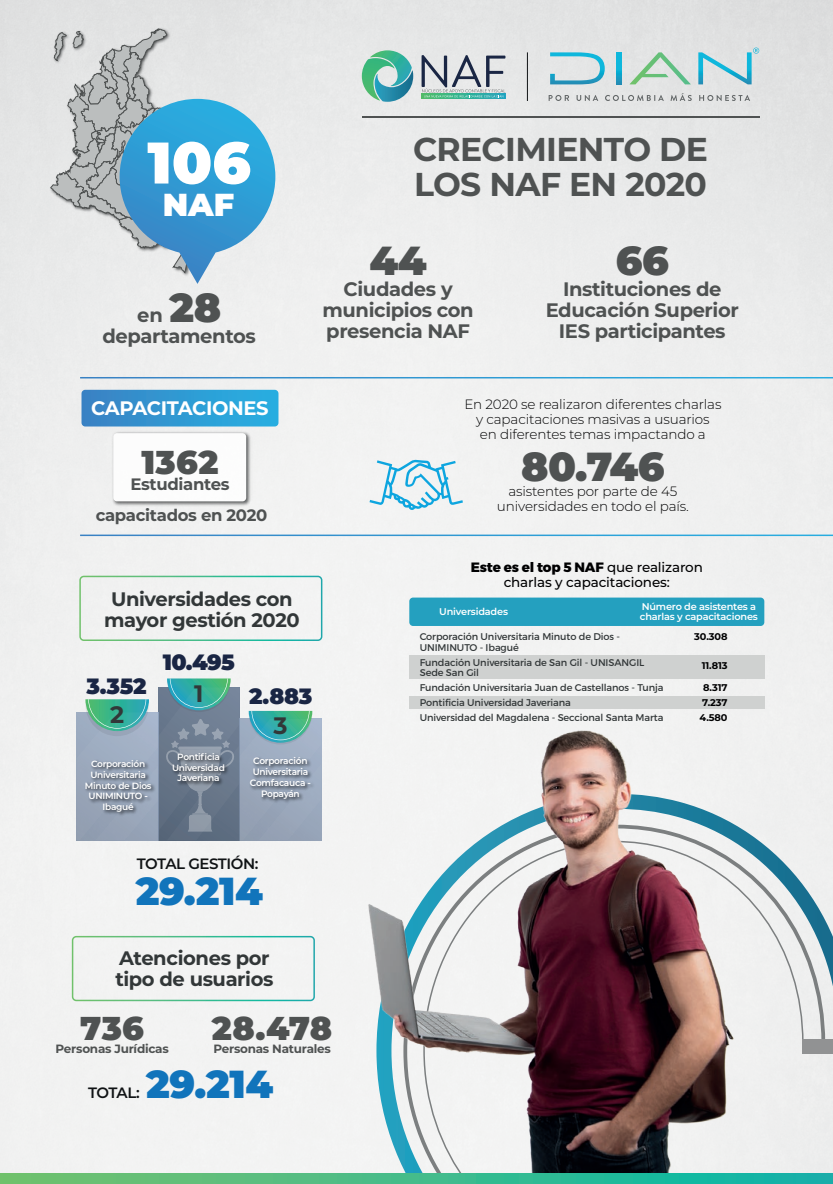
<style>
.page{position:relative;width:833px;height:1184px;background:#fff}
.page>*{position:absolute;margin:0;border:0;box-sizing:border-box;transform-origin:0 0}
.t1{font:900 58.5px "Montserrat";color:#fff}
.t2{font:900 40.5px "Montserrat";letter-spacing:-.01em;color:#4f5252}
.t3{font:900 39px "Montserrat";letter-spacing:-.01em;color:#1174bb}
.t4{font:700 33px/34.5px "Montserrat";letter-spacing:-.02em;color:#4f5252}
.t5{font:900 33px "Montserrat";letter-spacing:.01em;color:#4f5252}
.t6{font:900 31.72px "Montserrat";color:#fff}
.t7{font:700 23.77px "Montserrat";color:#323738}
.t8{font:900 22.12px "Montserrat";letter-spacing:-.02em;color:#1a2644}
.t9{font:700 19.5px/21px "Montserrat";letter-spacing:-.02em;color:#4f5252;text-align:center}
.t10{font:700 19.5px/21px "Montserrat";letter-spacing:-.02em;color:#323738;text-align:center}
.t11{font:700 19.5px "Montserrat";letter-spacing:-.02em;color:#fff}
.t12{font:700 16.5px "Montserrat";letter-spacing:-.02em;color:#4f5252}
.t13{font:600 15px "Montserrat";letter-spacing:-.035em;color:#101315}
.t14{font:300 13.5px/15px "Montserrat";letter-spacing:-.01em;color:#000001;text-align:center}
.t15{font:500 13.5px/15px "Montserrat";letter-spacing:-.01em;color:#000001;text-align:center}
.t16{font:700 12px "Montserrat";letter-spacing:-.02em;color:#4f5252}
.t17{font:9.75px/10.5px "Montserrat";letter-spacing:-.01em;color:#323738}
.t18{font:600 9.75px/10.5px "Montserrat";letter-spacing:-.02em;color:#fff}
.t19{font:700 9.75px/15px "Montserrat";letter-spacing:-.01em;color:#000001;text-align:center}
.t20{font:600 9.3px/10.9px "Montserrat";letter-spacing:-.03em;color:#fff;text-align:center}
.t21{font:600 9px/10.6px "Montserrat";letter-spacing:-.03em;color:#fff;text-align:center}
.s1{font-weight:900;font-size:40.5px}
.s2{font-weight:800}
</style>
<div class="page">
<img style="left:0;top:0;width:832px;height:1173px">
<div style="left:48px;top:26px;width:188px;height:253px;background:#e7e8e8"></div>
<hr style="left:362px;top:116px;width:397px;height:2px;background:#4f5252">
<div style="left:747px;top:785px;width:85px;height:388px;background:#efefef"></div>
<div style="left:79px;top:575px;width:243px;height:66px;border:2px solid #fff;border-radius:4px"></div>
<svg style="left:81px;top:390px;width:197px;height:36px;background:#3099d2"></svg>
<img style="left:110px;top:430px;width:142px;height:77px">
<div style="left:113px;top:433px;width:133px;height:68px;background:#fff;border-radius:4px"></div>
<svg style="left:51px;top:29px;width:224px;height:244px;background:#96bed2"></svg>
<svg style="left:548px;top:95px;width:21px;height:6px"></svg>
<svg style="left:576px;top:95px;width:22px;height:6px"></svg>
<svg style="left:605px;top:95px;width:58px;height:6px"></svg>
<svg style="left:670px;top:93px;width:21px;height:8px"></svg>
<svg style="left:699px;top:95px;width:51px;height:6px"></svg>
<svg style="left:629px;top:52px;width:61px;height:32px;background:#c6dbcc"></svg>
<svg style="left:550px;top:52px;width:54px;height:32px;background:#a7d2de"></svg>
<svg style="left:616px;top:52px;width:5px;height:32px"></svg>
<svg style="left:698px;top:48px;width:61px;height:36px;background:#afd5de"></svg>
<hr style="left:527px;top:52px;width:1px;height:49px;background:#101315">
<svg style="left:362px;top:50px;width:51px;height:52px;background:#76beb3"></svg>
<svg style="left:421px;top:97px;width:84px;height:2px"></svg>
<svg style="left:421px;top:55px;width:84px;height:42px;background:#aab8bb"></svg>
<div style="left:409px;top:654px;width:355px;height:24px;background:#cfd1d0"></div>
<div style="left:409px;top:696px;width:355px;height:13px;background:#cfd1d0"></div>
<div style="left:409px;top:597px;width:355px;height:29px;background:#24a0bf;border-radius:4px"></div>
<hr style="left:80px;top:377px;width:752px;height:1px;background:#fff">
<hr style="left:80px;top:534px;width:752px;height:2px;background:#fff">
<svg style="left:76px;top:678px;width:245px;height:162px"></svg>
<img style="left:156px;top:749px;width:87px;height:43px">
<img style="left:76px;top:756px;width:87px;height:81px">
<img style="left:238px;top:753px;width:87px;height:83px">
<div style="left:72px;top:935px;width:243px;height:66px;border:2px solid #fff;border-radius:4px"></div>
<svg style="left:369px;top:459px;width:94px;height:51px"></svg>
<svg style="left:747px;top:822px;width:80px;height:351px"></svg>
<svg style="left:747px;top:840px;width:57px;height:333px"></svg>
<img style="left:354px;top:709px;width:393px;height:464px">
<svg style="left:0;top:1173px;width:832px;height:10px;background:#40bb8a"></svg>
<div style="left:802px;top:1039px;width:30px;height:14px;background:#919293"></div>
<h1 class="t1" style="left:147px;top:119px;width:105px">106</h1>
<h3 class="t6" style="left:163px;top:181px;width:73px">NAF</h3>
<h3 class="t9" style="left:102px;top:304px;width:155px">en <span class="s1">28 </span>departamentos</h3>
<h3 class="t4" style="left:413px;top:131px;width:296px">CRECIMIENTO DE<br>LOS NAF EN 2020</h3>
<h2 class="t2" style="left:369px;top:230px;width:59px">44</h2>
<h3 class="t9" style="left:322px;top:277px;width:153px">Ciudades y municipios con presencia NAF</h3>
<h2 class="t2" style="left:615px;top:230px;width:55px">66</h2>
<h3 class="t9" style="left:545px;top:277px;width:195px">Instituciones de<br>Educación Superior<br>IES participantes</h3>
<h3 class="t11" style="left:91px;top:394px;width:179px">CAPACITACIONES</h3>
<h3 class="t5" style="left:141px;top:437px;width:78px">1362</h3>
<h3 class="t12" style="left:130px;top:472px;width:101px">Estudiantes</h3>
<h3 class="t12" style="left:96px;top:503px;width:173px">capacitados en 2020</h3>
<h3 class="t10" style="left:104px;top:587px;width:197px">Universidades con mayor gestión 2020</h3>
<h3 class="t8" style="left:163px;top:645px;width:73px">10.495</h3>
<h3 class="t8" style="left:86px;top:669px;width:62px">3.352</h3>
<h3 class="t7" style="left:194px;top:676px;width:11px">1</h3>
<h3 class="t8" style="left:249px;top:679px;width:65px">2.883</h3>
<h3 class="t7" style="left:110px;top:697px;width:16px">2</h3>
<h3 class="t7" style="left:273px;top:708px;width:16px">3</h3>
<p class="t21" style="left:172px;top:751px;width:54px">Pontificia<br>Universidad<br>Javeriana</p>
<p class="t21" style="left:85px;top:758px;width:68px">Corporación<br>Universitaria<br>Minuto de Dios<br>UNIMINUTO -<br>Ibagué</p>
<p class="t20" style="left:250px;top:755px;width:62px">Corporación<br>Universitaria<br>Comfacauca -<br>Popayán</p>
<h3 class="t13" style="left:137px;top:852px;width:123px">TOTAL GESTIÓN:</h3>
<h3 class="t3" style="left:136px;top:861px;width:128px">29.214</h3>
<h3 class="t10" style="left:115px;top:946px;width:160px;text-align:left">Atenciones por tipo de usuarios</h3>
<h3 class="t14" style="left:464px;top:396px;width:258px">En 2020 se realizaron diferentes charlas y capacitaciones masivas a usuarios<br>en diferentes temas impactando a</h3>
<h2 class="t2" style="left:521px;top:436px;width:145px">80.746</h2>
<h3 class="t14" style="left:497px;top:483px;width:193px">asistentes por parte de 45 universidades en todo el país.</h3>
<h3 class="t15" style="left:470px;top:559px;width:234px"><span class="s2">Este es el top 5 NAF</span> que realizaron charlas y capacitaciones:</h3>
<p class="t18" style="left:439px;top:606px;width:70px">Universidades</p>
<p class="t18" style="left:640px;top:600px;width:119px">Número de asistentes a charlas y capacitaciones</p>
<p class="t17" style="left:419px;top:631px;width:202px">Corporación Universitaria Minuto de Dios -<br>UNIMINUTO - Ibagué</p>
<p class="t17" style="left:419px;top:656px;width:226px">Fundación Universitaria de San Gil - UNISANGIL<br>Sede San Gil</p>
<p class="t17" style="left:419px;top:680px;width:245px;line-height:15px">Fundación Universitaria Juan de Castellanos - Tunja<br>Pontificia Universidad Javeriana<br>Universidad del Magdalena - Seccional Santa Marta</p>
<p class="t19" style="left:694px;top:628px;width:35px">30.308</p>
<p class="t19" style="left:701px;top:657px;width:27px">11.813</p>
<p class="t19" style="left:699px;top:679px;width:29px">8.317<br>7.237<br>4.580</p>
<h3 class="t5" style="left:80px;top:1003px;width:65px">736</h3>
<p class="t16" style="left:56px;top:1040px;width:115px">Personas Jurídicas</p>
<h3 class="t5" style="left:212px;top:1003px;width:122px">28.478</h3>
<p class="t16" style="left:213px;top:1040px;width:119px">Personas Naturales</p>
<h3 class="t3" style="left:146px;top:1054px;width:128px">29.214</h3>
<h3 class="t13" style="left:88px;top:1081px;width:53px">TOTAL:</h3>
</div>
